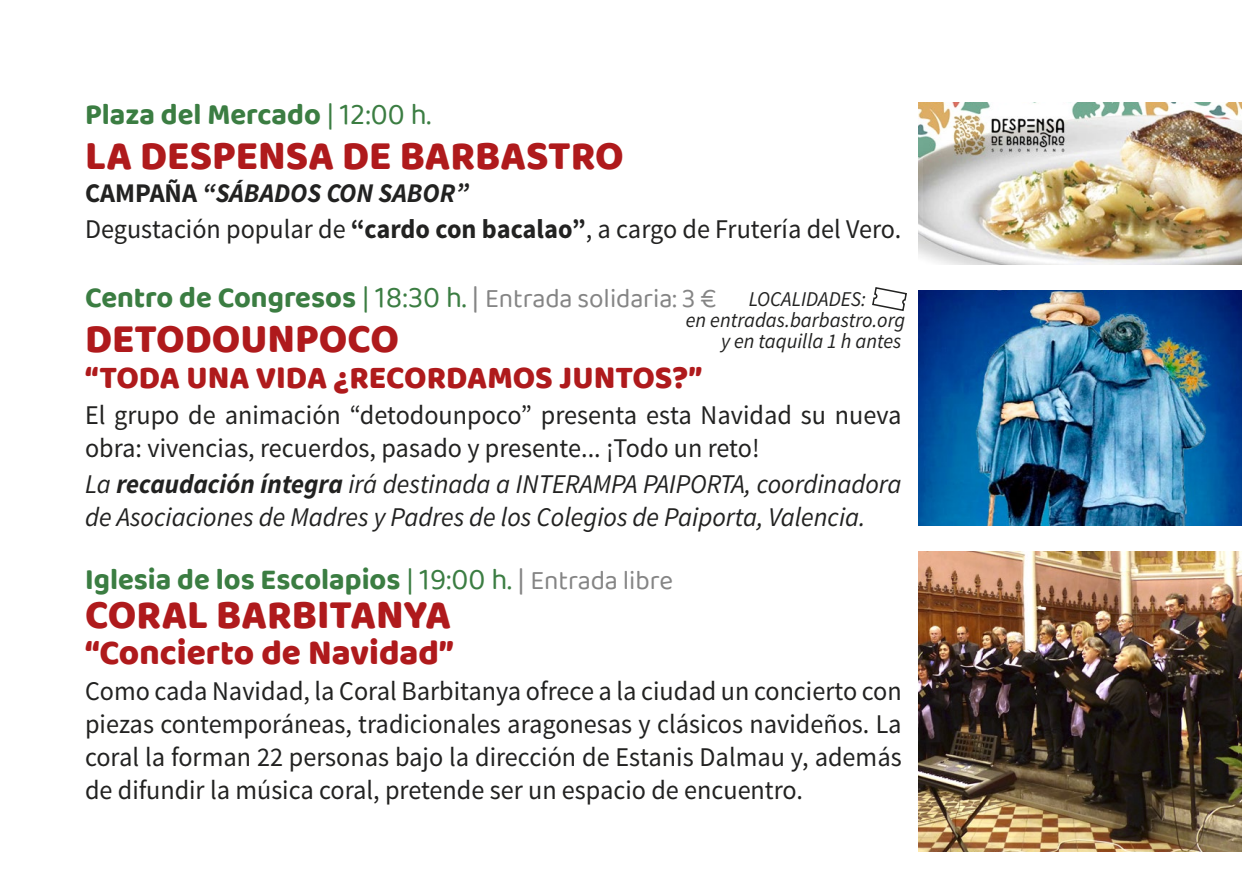
<style>
.page{position:relative;width:1242px;height:876px;background:#fff}
.page>*{position:absolute;margin:0;border:0;box-sizing:border-box;transform-origin:0 0}
.t1{font:800 42px "Baloo Tamma 2";color:#af1a1c}
.t2{font:800 36px "Baloo Tamma 2";color:#af1a1c}
.t3{font:800 33px "Baloo Tamma 2";color:#af1a1c}
.t4{font:700 30px "Baloo Tamma 2";color:#3b7d42}
.t5{font:27px/33px "Source Sans Pro";color:#222221}
.t6{font:italic 27px/33px "Source Sans Pro";color:#222221}
.t7{font:27px "Baloo Tamma 2";letter-spacing:-.005em;color:#858585}
.t8{font:italic 21px "Source Sans Pro";color:#222221}
.s1{font-weight:400}
.s2{font-weight:700}
.s3{font-weight:700;font-style:italic}
.s4{font-weight:700;font-size:30px;color:#3b7d42}
.s5{font-size:30px;color:#3b7d42}
.s6{font-size:30px}
.s7{font-weight:400;color:#858585}
.s8{font-weight:400;font-size:27px;color:#858585}
</style>
<div class="page">
<img style="left:872px;top:102px;width:370px;height:750px">
<p class="t4" style="left:85px;top:96px;width:347px">Plaza del Mercado <span class="s1">| 12:00 h.</span></p>
<h1 class="t1" style="left:85px;top:130px;width:540px">LA DESPENSA DE BARBASTRO</h1>
<p class="t5" style="left:85px;top:175px;width:818px;line-height:36px"><span class="s2">CAMPAÑA</span> <span class="s3">“SÁBADOS CON SABOR”<br></span>Degustación popular de <span class="s2">“cardo con bacalao”</span>, a cargo de Frutería del Vero.</p>
<p class="t7" style="left:85px;top:282px;width:633px"><span class="s4">Centro de Congresos</span> <span class="s5">| 18:30 h.</span> <span class="s6">|</span> Entrada solidaria: 3 €</p>
<h1 class="t1" style="left:85px;top:313px;width:315px">DETODOUNPOCO</h1>
<p class="t3" style="left:85px;top:357px;width:619px">“TODA UNA VIDA ¿RECORDAMOS JUNTOS?”</p>
<p class="t5" style="left:85px;top:399px;width:818px">El grupo de animación “detodounpoco” presenta esta Navidad su nueva obra: vivencias, recuerdos, pasado y presente... ¡Todo un reto!</p>
<p class="t6" style="left:85px;top:467px;width:818px">La <span class="s2">recaudación íntegra</span> irá destinada a INTERAMPA PAIPORTA, coordinadora de Asociaciones de Madres y Padres de los Colegios de Paiporta, Valencia.</p>
<p class="t4" style="left:85px;top:562px;width:589px">Iglesia de los Escolapios <span class="s1">| 19:00 h.</span> <span class="s7">|</span> <span class="s8">Entrada libre</span></p>
<h1 class="t1" style="left:85px;top:589px;width:368px">CORAL BARBITANYA</h1>
<h2 class="t2" style="left:85px;top:631px;width:370px">“Concierto de Navidad”</h2>
<p class="t5" style="left:85px;top:675px;width:818px;text-align:justify">Como cada Navidad, la Coral Barbitanya ofrece a la ciudad un concierto con piezas contemporáneas, tradicionales aragonesas y clásicos navideños. La coral la forman 22 personas bajo la dirección de Estanis Dalmau y, además de difundir la música coral, pretende ser un espacio de encuentro.</p>
<p class="t8" style="left:748px;top:286px;width:119px">LOCALIDADES:</p>
<p class="t8" style="left:686px;top:307px;width:221px">en entradas.barbastro.org</p>
<p class="t8" style="left:721px;top:328px;width:182px">y en taquilla 1 h antes</p>
</div>
